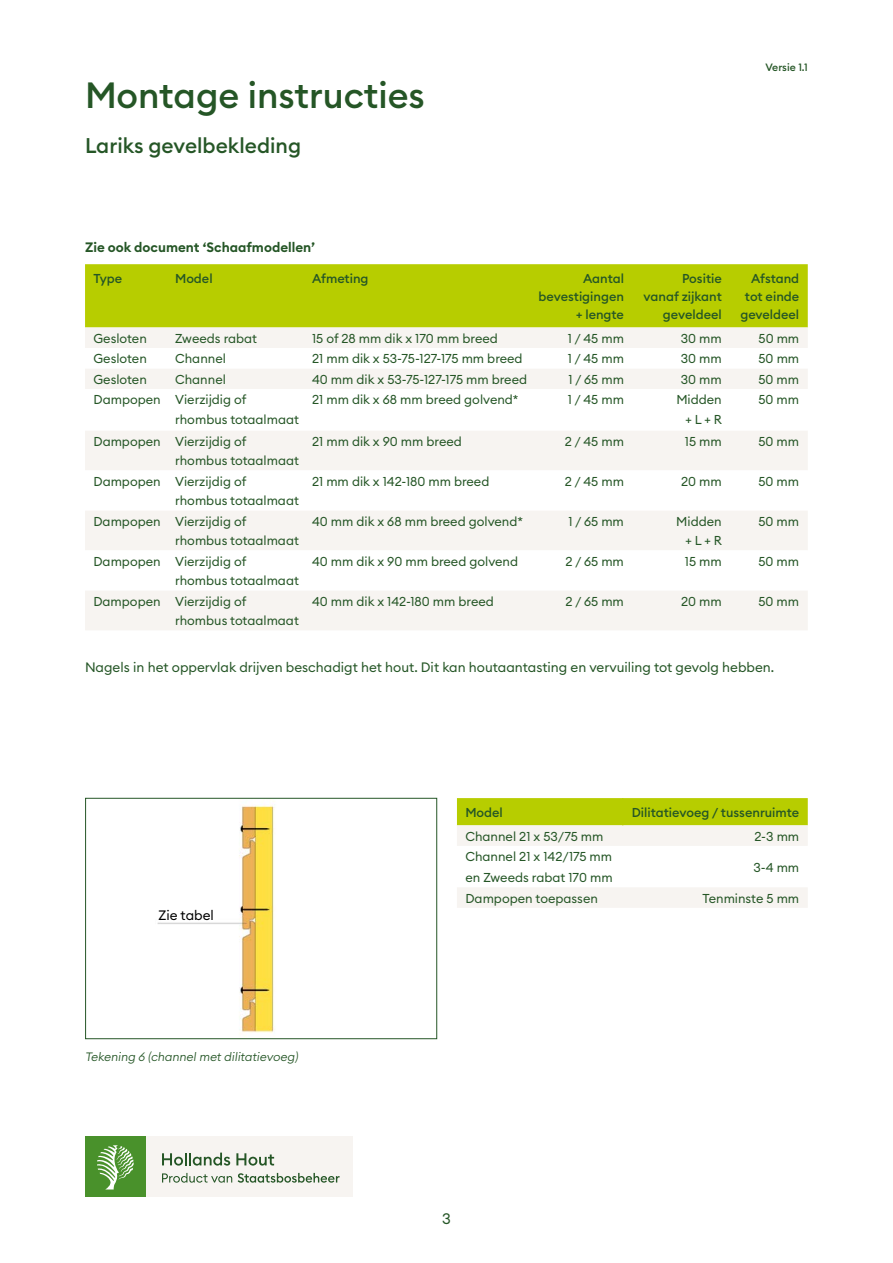
<style>
.page{position:relative;width:893px;height:1263px;background:#fff}
.page>*{position:absolute;margin:0;border:0;box-sizing:border-box;transform-origin:0 0}
.t1{font:500 36px "Euclid Circular B";color:#255626}
.t2{font:500 21px "Euclid Circular B";color:#255626}
.t3{font:15px "Euclid Circular B";color:#255626}
.t4{font:13.5px "Euclid Circular B";color:#255626}
.t5{font:600 13.5px "Euclid Circular B";color:#255626}
.t6{font:13.5px "Euclid Circular B";color:#000}
.t7{font:12.75px/19.5px "Euclid Circular B";color:#255626}
.t8{font:500 12.75px/18px "Euclid Circular B";color:#255626;text-align:right}
.t9{font:300 12px "Euclid Circular B";color:#255626}
.t10{font:500 10.5px "Euclid Circular B";color:#255626}
</style>
<div class="page">
<div style="left:146px;top:1136px;width:207px;height:61px;background:#f7f4f1"></div>
<div style="left:85px;top:1136px;width:61px;height:61px;background:#49912b"></div>
<svg style="left:97px;top:1145px;width:37px;height:44px"></svg>
<svg style="left:162px;top:1152px;width:68px;height:13px"></svg>
<svg style="left:236px;top:1153px;width:38px;height:12px"></svg>
<svg style="left:162px;top:1173px;width:70px;height:10px"></svg>
<svg style="left:238px;top:1173px;width:102px;height:10px"></svg>
<div style="left:85px;top:264px;width:723px;height:63px;background:#b7cd00"></div>
<div style="left:85px;top:327px;width:723px;height:303px;background:#f7f4f1"></div>
<svg style="left:85px;top:348px;width:723px;height:242px"></svg>
<img style="left:157px;top:801px;width:118px;height:232px">
<div style="left:85px;top:798px;width:352px;height:241px;border:1px solid #255626"></div>
<div style="left:158px;top:889px;width:60px;height:31px;background:#fff"></div>
<svg style="left:457px;top:798px;width:351px;height:110px"></svg>
<h1 class="t1" style="left:85px;top:81px;width:341px">Montage instructies</h1>
<h2 class="t2" style="left:85px;top:137px;width:218px">Lariks gevelbekleding</h2>
<p class="t10" style="left:766px;top:62px;width:44px">Versie 1.1</p>
<p class="t5" style="left:85px;top:242px;width:231px">Zie ook document ‘Schaafmodellen’</p>
<p class="t8" style="left:94px;top:271px;width:30px">Type</p>
<p class="t8" style="left:175px;top:271px;width:39px">Model</p>
<p class="t8" style="left:312px;top:271px;width:58px">Afmeting</p>
<p class="t8" style="left:539px;top:271px;width:87px">Aantal bevestigingen + lengte</p>
<p class="t8" style="left:644px;top:271px;width:80px">Positie vanaf zijkant geveldeel</p>
<p class="t8" style="left:740px;top:271px;width:60px">Afstand tot einde geveldeel</p>
<p class="t7" style="left:94px;top:329px;width:55px">Gesloten</p>
<p class="t7" style="left:175px;top:329px;width:83px">Zweeds rabat</p>
<p class="t7" style="left:312px;top:329px;width:187px">15 of 28 mm dik x 170 mm breed</p>
<p class="t7" style="left:568px;top:329px;width:58px">1 / 45 mm</p>
<p class="t7" style="left:681px;top:329px;width:42px">30 mm</p>
<p class="t7" style="left:759px;top:329px;width:42px">50 mm</p>
<p class="t7" style="left:94px;top:350px;width:55px">Gesloten</p>
<p class="t7" style="left:175px;top:350px;width:52px">Channel</p>
<p class="t7" style="left:312px;top:350px;width:212px">21 mm dik x 53-75-127-175 mm breed</p>
<p class="t7" style="left:568px;top:350px;width:58px">1 / 45 mm</p>
<p class="t7" style="left:681px;top:350px;width:42px">30 mm</p>
<p class="t7" style="left:759px;top:350px;width:42px">50 mm</p>
<p class="t7" style="left:94px;top:370px;width:55px">Gesloten</p>
<p class="t7" style="left:175px;top:370px;width:52px">Channel</p>
<p class="t7" style="left:312px;top:370px;width:217px">40 mm dik x 53-75-127-175 mm breed</p>
<p class="t7" style="left:568px;top:370px;width:57px">1 / 65 mm</p>
<p class="t7" style="left:681px;top:370px;width:42px">30 mm</p>
<p class="t7" style="left:758px;top:370px;width:42px">50 mm</p>
<p class="t7" style="left:175px;top:391px;width:125px;text-indent:-82px">Dampopen Vierzijdig of rhombus totaalmaat</p>
<p class="t7" style="left:312px;top:391px;width:208px">21 mm dik x 68 mm breed golvend*</p>
<p class="t7" style="left:568px;top:391px;width:58px">1 / 45 mm</p>
<p class="t7" style="left:676px;top:391px;width:47px;text-align:right">Midden + L + R</p>
<p class="t7" style="left:758px;top:391px;width:42px">50 mm</p>
<p class="t7" style="left:175px;top:432px;width:125px;text-indent:-82px">Dampopen Vierzijdig of rhombus totaalmaat</p>
<p class="t7" style="left:312px;top:432px;width:151px">21 mm dik x 90 mm breed</p>
<p class="t7" style="left:565px;top:432px;width:61px">2 / 45 mm</p>
<p class="t7" style="left:685px;top:432px;width:38px">15 mm</p>
<p class="t7" style="left:758px;top:432px;width:42px">50 mm</p>
<p class="t7" style="left:175px;top:472px;width:125px;text-indent:-82px">Dampopen Vierzijdig of rhombus totaalmaat</p>
<p class="t7" style="left:312px;top:472px;width:179px">21 mm dik x 142-180 mm breed</p>
<p class="t7" style="left:565px;top:472px;width:61px">2 / 45 mm</p>
<p class="t7" style="left:681px;top:472px;width:42px">20 mm</p>
<p class="t7" style="left:758px;top:472px;width:42px">50 mm</p>
<p class="t7" style="left:175px;top:512px;width:125px;text-indent:-82px">Dampopen Vierzijdig of rhombus totaalmaat</p>
<p class="t7" style="left:312px;top:512px;width:213px">40 mm dik x 68 mm breed golvend*</p>
<p class="t7" style="left:568px;top:512px;width:57px">1 / 65 mm</p>
<p class="t7" style="left:676px;top:512px;width:47px;text-align:right">Midden + L + R</p>
<p class="t7" style="left:758px;top:512px;width:42px">50 mm</p>
<p class="t7" style="left:175px;top:552px;width:125px;text-indent:-82px">Dampopen Vierzijdig of rhombus totaalmaat</p>
<p class="t7" style="left:312px;top:552px;width:208px">40 mm dik x 90 mm breed golvend</p>
<p class="t7" style="left:565px;top:552px;width:60px">2 / 65 mm</p>
<p class="t7" style="left:685px;top:552px;width:38px">15 mm</p>
<p class="t7" style="left:758px;top:552px;width:42px">50 mm</p>
<p class="t7" style="left:175px;top:592px;width:125px;text-indent:-82px">Dampopen Vierzijdig of rhombus totaalmaat</p>
<p class="t7" style="left:312px;top:592px;width:183px">40 mm dik x 142-180 mm breed</p>
<p class="t7" style="left:565px;top:592px;width:60px">2 / 65 mm</p>
<p class="t7" style="left:681px;top:592px;width:42px">20 mm</p>
<p class="t7" style="left:758px;top:592px;width:42px">50 mm</p>
<p class="t4" style="left:85px;top:661px;width:691px">Nagels in het oppervlak drijven beschadigt het hout. Dit kan houtaantasting en vervuiling tot gevolg hebben.</p>
<p class="t6" style="left:158px;top:909px;width:57px">Zie tabel</p>
<p class="t9" style="left:85px;top:1052px;width:216px">Tekening 6 (channel met dilitatievoeg)</p>
<p class="t8" style="left:465px;top:804px;width:39px">Model</p>
<p class="t8" style="left:632px;top:804px;width:169px">Dilitatievoeg / tussenruimte</p>
<p class="t7" style="left:465px;top:827px;width:139px">Channel 21 x 53/75 mm</p>
<p class="t7" style="left:754px;top:827px;width:46px">2-3 mm</p>
<p class="t7" style="left:465px;top:847px;width:149px;line-height:21px">Channel 21 x 142/175 mm en Zweeds rabat 170 mm</p>
<p class="t7" style="left:753px;top:858px;width:47px">3-4 mm</p>
<p class="t7" style="left:465px;top:889px;width:134px">Dampopen toepassen</p>
<p class="t7" style="left:703px;top:889px;width:98px">Tenminste 5 mm</p>
<p class="t3" style="left:442px;top:1212px;width:10px">3</p>
</div>
